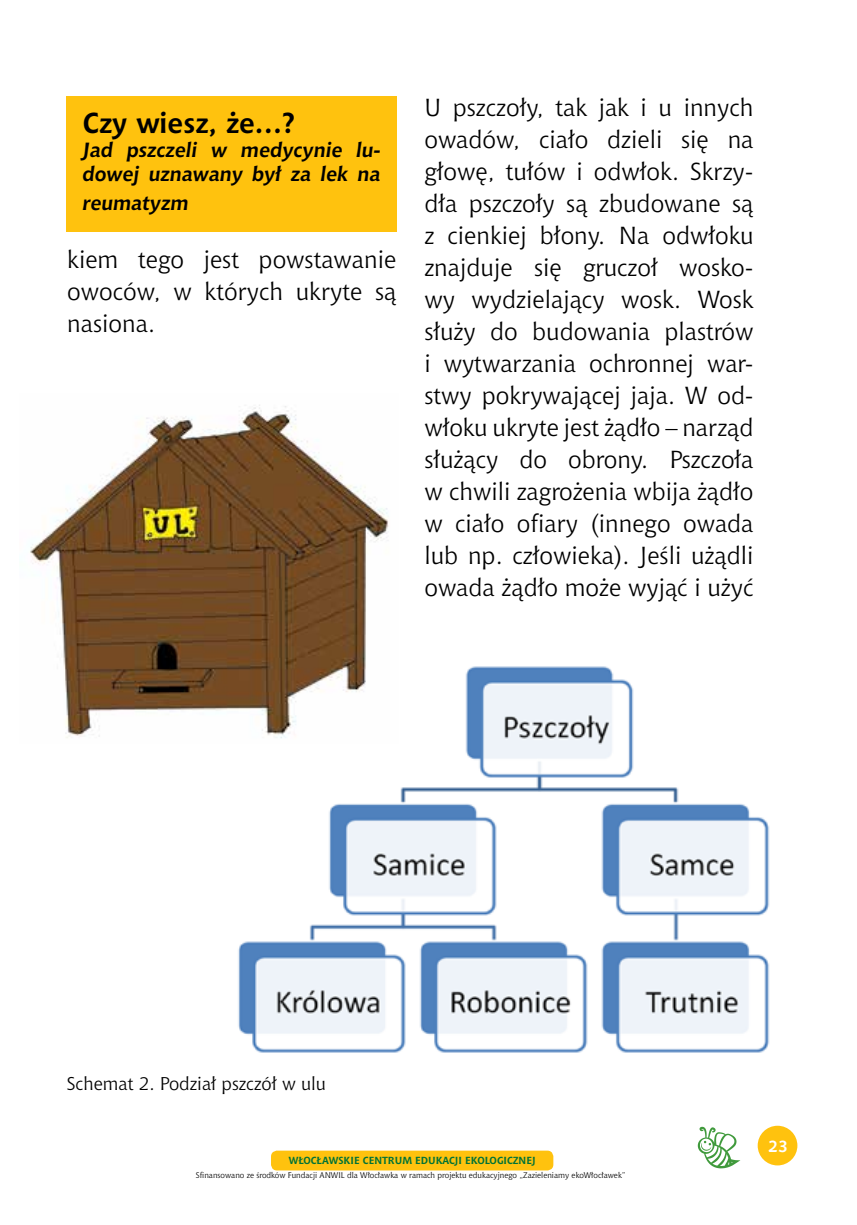
<style>
.page{position:relative;width:857px;height:1225px;background:#fff}
.page>*{position:absolute;margin:0;border:0;box-sizing:border-box;transform-origin:0 0}
.t1{font:700 28px "Chianti PL";color:#000}
.t2{font:24px/32px "Chianti PL";color:#000;text-align:justify}
.t3{font:italic 700 20px/24px "Chianti PL";color:#000}
.t4{font:18px "Chianti PL";color:#000}
.t5{font:700 16px "Chianti PL";color:#fff}
.t6{font:700 10px "Chianti PL";color:#007236}
.t7{font:8px "Chianti PL";color:#000}
</style>
<div class="page">
<div style="left:757px;top:1125px;width:40px;height:40px;background:#ffc20e;border-radius:50%"></div>
<div style="left:271px;top:1150px;width:282px;height:20px;background:#ffc20e;border-radius:6px"></div>
<svg style="left:697px;top:1126px;width:43px;height:42px"></svg>
<img style="left:238px;top:666px;width:532px;height:387px">
<img style="left:30px;top:405px;width:368px;height:338px">
<div style="left:67px;top:96px;width:329px;height:135px;background:#ffc20e"></div>
<p class="t1" style="left:83px;top:105px;width:214px">Czy wiesz, że…?</p>
<p class="t3" style="left:83px;top:137px;width:299px">Jad pszczeli w medycynie lu&shy;dowej uznawany był za lek na</p>
<p class="t3" style="left:83px;top:190px;width:107px">reumatyzm</p>
<p class="t2" style="left:67px;top:243px;width:330px">kiem tego jest powstawanie owoców, w których ukryte są nasiona.</p>
<p class="t2" style="left:424px;top:91px;width:330px">U pszczoły, tak jak i u innych owadów, ciało dzieli się na głowę, tułów i odwłok. Skrzy&shy;dła pszczoły są zbudowane są z cienkiej błony. Na odwłoku znajduje się gruczoł wosko&shy;wy wydzielający wosk. Wosk służy do budowania plastrów i wytwarzania ochronnej war&shy;stwy pokrywającej jaja. W od&shy;włoku ukryte jest żądło – narząd służący do obrony. Pszczoła w chwili zagrożenia wbija żądło w ciało ofiary (innego owada lub np. człowieka). Jeśli użądli owada żądło może wyjąć i użyć</p>
<p class="t4" style="left:67px;top:1072px;width:261px">Schemat 2. Podział pszczół w ulu</p>
<p class="t6" style="left:288px;top:1154px;width:248px">WŁOCŁAWSKIE CENTRUM EDUKACJI EKOLOGICZNEJ</p>
<p class="t7" style="left:196px;top:1170px;width:431px">Sfinansowano ze środków Fundacji ANWIL dla Włocławka w ramach projektu edukacyjnego „Zazieleniamy ekoWłocławek”</p>
<p class="t5" style="left:767px;top:1136px;width:21px">23</p>
</div>
